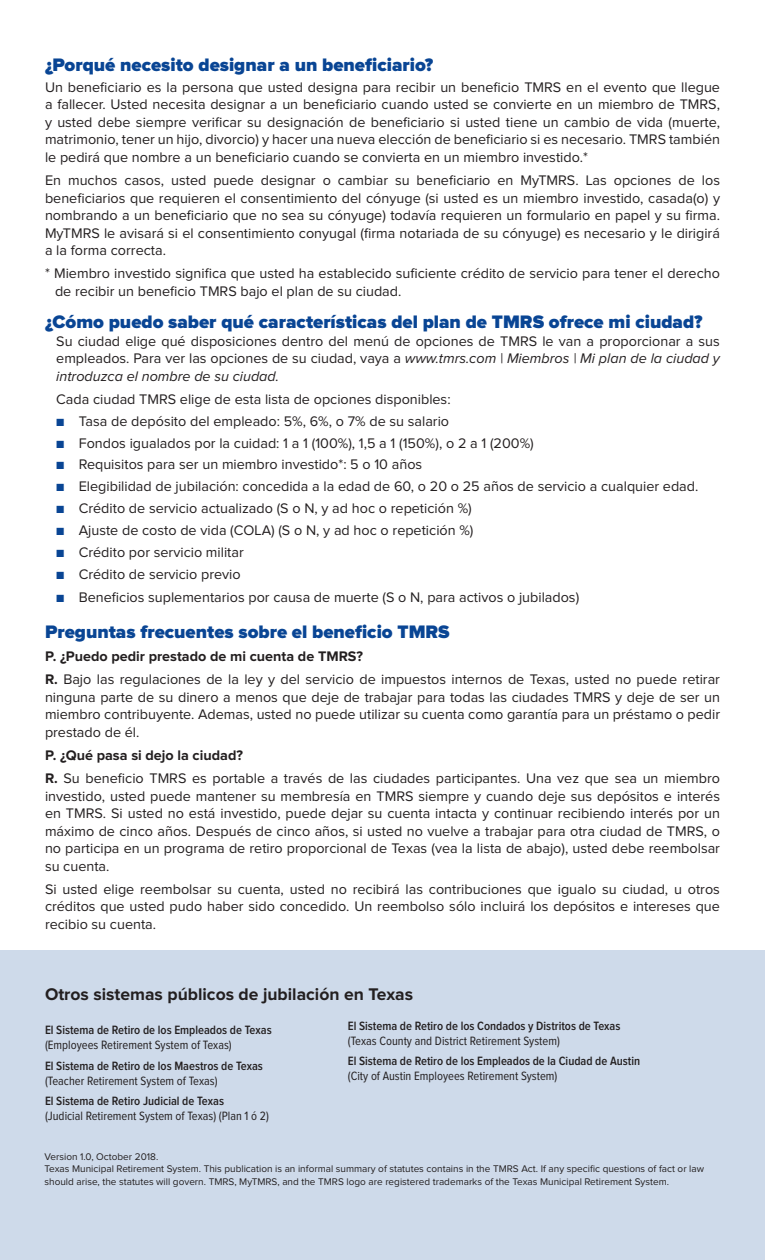
<style>
.page{position:relative;width:765px;height:1260px;background:#fff}
.page>*{position:absolute;margin:0;border:0;box-sizing:border-box;transform-origin:0 0}
.Paragraph_Style_6{font:900 18.75px "Proxima Nova";color:#094594}
.Paragraph_Style_5{font:700 17.5px "Proxima Nova";color:#231f20}
.Questions{font:14.38px/17.5px "Proxima Nova";color:#231f20;text-align:justify}
.Paragraph_Style_5-2{font:14.38px/17.5px "Proxima Nova";color:#231f20;text-align:justify}
.bullets{font:14.38px/17.5px "Proxima Nova";color:#231f20;text-align:justify}
.Questions-2{font:700 14.38px "Proxima Nova";color:#231f20}
.Paragraph_Style_5-3{font:600 12.5px/15px "Proxima Nova Cond";color:#231f20}
.Paragraph_Style_5-4{font:12.5px/15px "Proxima Nova Cond";color:#231f20}
.t1{font:10px/12.5px "Proxima Nova";color:#231f20}
.s1{font-style:italic}
.s2{font-size:12.5px;color:#094594}
.s3{font-weight:700}
.s4{font-weight:400}
.s5{font-weight:600}
</style>
<div class="page">
<div style="left:0;top:950px;width:765px;height:310px;background:#cedaea"></div>
<p class="Paragraph_Style_6" style="left:45px;top:56px;width:390px">¿Porqué necesito designar a un beneficiario?</p>
<p class="Paragraph_Style_5-2" style="left:45px;top:79px;width:677px">Un beneficiario es la persona que usted designa para recibir un beneficio TMRS en el evento que llegue a fallecer. Usted necesita designar a un beneficiario cuando usted se convierte en un miembro de TMRS, y usted debe siempre verificar su designación de beneficiario si usted tiene un cambio de vida (muerte, matrimonio, tener un hijo, divorcio) y hacer una nueva elección de beneficiario si es necesario. TMRS también le pedirá que nombre a un beneficiario cuando se convierta en un miembro investido.*</p>
<p class="Paragraph_Style_5-2" style="left:45px;top:172px;width:677px">En muchos casos, usted puede designar o cambiar su beneficiario en MyTMRS. Las opciones de los beneficiarios que requieren el consentimiento del cónyuge (si usted es un miembro investido, casada(o) y nombrando a un beneficiario que no sea su cónyuge) todavía requieren un formulario en papel y su firma.<br>MyTMRS le avisará si el consentimiento conyugal (firma notariada de su cónyuge) es necesario y le dirigirá a la forma correcta.</p>
<p class="Paragraph_Style_5-2" style="left:55px;top:265px;width:666px;text-indent:-10px">* Miembro investido significa que usted ha establecido suficiente crédito de servicio para tener el derecho de recibir un beneficio TMRS bajo el plan de su ciudad.</p>
<p class="Paragraph_Style_6" style="left:45px;top:313px;width:659px">¿Cómo puedo saber qué características del plan de TMRS ofrece mi ciudad?</p>
<p class="bullets" style="left:56px;top:333px;width:665px">Su ciudad elige qué disposiciones dentro del menú de opciones de TMRS le van a proporcionar a sus empleados. Para ver las opciones de su ciudad, vaya a <span class="s1">www.tmrs.com | Miembros | Mi plan de la ciudad y introduzca el nombre de su ciudad.</span></p>
<p class="bullets" style="left:56px;top:391px;width:396px">Cada ciudad TMRS elige de esta lista de opciones disponibles:</p>
<p class="Questions" style="left:56px;top:413px;width:394px"><span class="s2">■</span> Tasa de depósito del empleado: 5%, 6%, o 7% de su salario</p>
<p class="Questions" style="left:56px;top:435px;width:479px"><span class="s2">■</span> Fondos igualados por la cuidad: 1 a 1 (100%), 1,5 a 1 (150%), o 2 a 1 (200%)</p>
<p class="Questions" style="left:56px;top:457px;width:368px"><span class="s2">■</span> Requisitos para ser un miembro investido*: 5 o 10 años</p>
<p class="Questions" style="left:56px;top:478px;width:644px"><span class="s2">■</span> Elegibilidad de jubilación: concedida a la edad de 60, o 20 o 25 años de servicio a cualquier edad.</p>
<p class="Questions" style="left:56px;top:500px;width:417px"><span class="s2">■</span> Crédito de servicio actualizado (S o N, y ad hoc o repetición %)</p>
<p class="Questions" style="left:56px;top:522px;width:419px"><span class="s2">■</span> Ajuste de costo de vida (COLA) (S o N, y ad hoc o repetición %)</p>
<p class="Questions" style="left:56px;top:544px;width:189px"><span class="s2">■</span> Crédito por servicio militar</p>
<p class="Questions" style="left:56px;top:566px;width:186px"><span class="s2">■</span> Crédito de servicio previo</p>
<p class="Questions" style="left:56px;top:589px;width:524px"><span class="s2">■</span> Beneficios suplementarios por causa de muerte (S o N, para activos o jubilados)</p>
<p class="Paragraph_Style_6" style="left:45px;top:623px;width:406px">Preguntas frecuentes sobre el beneficio TMRS</p>
<p class="Questions-2" style="left:45px;top:650px;width:320px">P. ¿Puedo pedir prestado de mi cuenta de TMRS?</p>
<p class="Questions" style="left:45px;top:672px;width:677px"><span class="s3">R.</span> Bajo las regulaciones de la ley y del servicio de impuestos internos de Texas, usted no puede retirar ninguna parte de su dinero a menos que deje de trabajar para todas las ciudades TMRS y deje de ser un miembro contribuyente. Ademas, usted no puede utilizar su cuenta como garantía para un préstamo o pedir prestado de él.</p>
<p class="Questions-2" style="left:45px;top:749px;width:199px">P. ¿Qué pasa si dejo la ciudad?</p>
<p class="Questions" style="left:45px;top:770px;width:677px"><span class="s3">R.</span> Su beneficio TMRS es portable a través de las ciudades participantes. Una vez que sea un miembro investido, usted puede mantener su membresía en TMRS siempre y cuando deje sus depósitos e interés en TMRS. Si usted no está investido, puede dejar su cuenta intacta y continuar recibiendo interés por un máximo de cinco años. Después de cinco años, si usted no vuelve a trabajar para otra ciudad de TMRS, o no participa en un programa de retiro proporcional de Texas (vea la lista de abajo), usted debe reembolsar su cuenta.</p>
<p class="Questions" style="left:45px;top:881px;width:676px">Si usted elige reembolsar su cuenta, usted no recibirá las contribuciones que igualo su ciudad, u otros créditos que usted pudo haber sido concedido. Un reembolso sólo incluirá los depósitos e intereses que recibio su cuenta.</p>
<p class="Paragraph_Style_5" style="left:45px;top:986px;width:370px">Otros sistemas públicos de jubilación en Texas</p>
<p class="Paragraph_Style_5-3" style="left:45px;top:1023px;width:228px">El Sistema de Retiro de los Empleados de Texas <span class="s4">(Employees Retirement System of Texas)</span></p>
<p class="Paragraph_Style_5-3" style="left:45px;top:1059px;width:220px">El Sistema de Retiro de los Maestros de Texas <span class="s4">(Teacher Retirement System of Texas)</span></p>
<p class="Paragraph_Style_5-4" style="left:45px;top:1094px;width:225px"><span class="s5">El Sistema de Retiro Judicial de Texas<br></span>(Judicial Retirement System of Texas) (Plan 1 ó 2)</p>
<p class="Paragraph_Style_5-3" style="left:348px;top:1019px;width:274px">El Sistema de Retiro de los Condados y Distritos de Texas <span class="s4">(Texas County and District Retirement System)</span></p>
<p class="Paragraph_Style_5-3" style="left:348px;top:1054px;width:294px">El Sistema de Retiro de los Empleados de la Ciudad de Austin <span class="s4">(City of Austin Employees Retirement System)</span></p>
<p class="t1" style="left:45px;top:1151px;width:115px">Version 1.0, October 2018.</p>
<p class="t1" style="left:45px;top:1163px;width:661px">Texas Municipal Retirement System. This publication is an informal summary of statutes contains in the TMRS Act. If any specific questions of fact or law should arise, the statutes will govern. TMRS, MyTMRS, and the TMRS logo are registered trademarks of the Texas Municipal Retirement System.</p>
</div>
